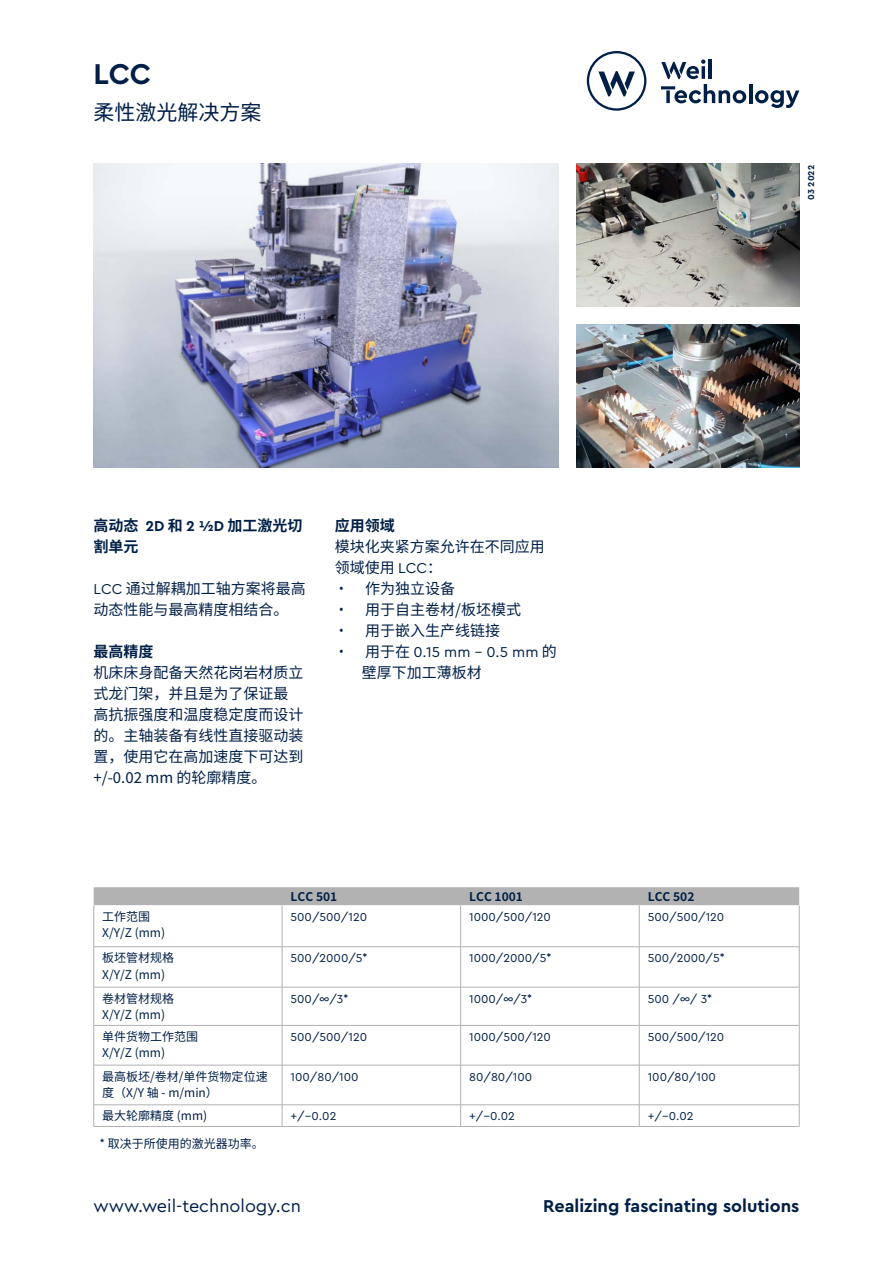
<style>
.page{position:relative;width:893px;height:1263px;background:#fff}
.page>*{position:absolute;margin:0;border:0;box-sizing:border-box;transform-origin:0 0}
.t1{font:700 30px "Cera Pro";color:#001f47}
.t2{font:21px "Noto Sans SC";color:#001f47}
.t3{font:700 18px "Cera Pro";color:#001f47}
.t4{font:18px "Cera Pro";color:#001f47}
.t5{font:15px/21px "Noto Sans SC";color:#001f47}
.t6{font:15px "Noto Sans SC";color:#001f47;scale:.88 1}
.t7{font:700 15px/21px "Noto Sans SC";color:#001f47}
.t8{font:15px "Cera Pro";color:#001f47}
.t9{font:12px "Cera Pro";color:#001f47}
.t10{font:12px/16.5px "Noto Sans SC";color:#001f47}
.t11{font:700 12px "Noto Sans SC";color:#001f47}
.t12{font:700 9px "Cera Pro";color:#001f47}
.s1{font-family:"Cera Pro"}
.s2{font-family:"Noto Sans SC"}
</style>
<div class="page">
<img style="left:576px;top:325px;width:223px;height:143px">
<img style="left:577px;top:164px;width:222px;height:143px">
<img style="left:94px;top:164px;width:464px;height:304px">
<svg style="left:661px;top:60px;width:85px;height:43px"></svg>
<hr style="left:749px;top:84px;width:3px;height:19px;background:#001f47">
<svg style="left:755px;top:90px;width:44px;height:18px"></svg>
<svg style="left:587px;top:51px;width:59px;height:60px"></svg>
<div style="left:94px;top:887px;width:705px;height:18px;background:#b3b2b2"></div>
<svg style="left:94px;top:905px;width:705px;height:221px"></svg>
<hr style="left:93px;top:905px;width:1px;height:41px;background:#b3b2b2">
<hr style="left:282px;top:905px;width:1px;height:41px;background:#b3b2b2">
<hr style="left:460px;top:905px;width:1px;height:41px;background:#b3b2b2">
<hr style="left:639px;top:905px;width:1px;height:41px;background:#b3b2b2">
<hr style="left:799px;top:905px;width:1px;height:41px;background:#b3b2b2">
<hr style="left:93px;top:947px;width:1px;height:40px;background:#b3b2b2">
<hr style="left:93px;top:987px;width:1px;height:38px;background:#b3b2b2">
<hr style="left:93px;top:1025px;width:1px;height:40px;background:#b3b2b2">
<hr style="left:93px;top:1065px;width:1px;height:39px;background:#b3b2b2">
<hr style="left:94px;top:946px;width:188px;height:1px;background:#b3b2b2">
<hr style="left:94px;top:987px;width:188px;height:1px;background:#b3b2b2">
<hr style="left:94px;top:1025px;width:188px;height:1px;background:#b3b2b2">
<hr style="left:94px;top:1065px;width:188px;height:1px;background:#b3b2b2">
<hr style="left:282px;top:947px;width:1px;height:40px;background:#b3b2b2">
<hr style="left:282px;top:987px;width:1px;height:38px;background:#b3b2b2">
<hr style="left:282px;top:1025px;width:1px;height:40px;background:#b3b2b2">
<hr style="left:282px;top:1065px;width:1px;height:39px;background:#b3b2b2">
<hr style="left:282px;top:946px;width:179px;height:1px;background:#b3b2b2">
<hr style="left:461px;top:946px;width:178px;height:1px;background:#b3b2b2">
<hr style="left:639px;top:946px;width:160px;height:1px;background:#b3b2b2">
<hr style="left:460px;top:947px;width:1px;height:40px;background:#b3b2b2">
<hr style="left:639px;top:947px;width:1px;height:40px;background:#b3b2b2">
<hr style="left:799px;top:947px;width:1px;height:40px;background:#b3b2b2">
<hr style="left:460px;top:987px;width:1px;height:38px;background:#b3b2b2">
<hr style="left:639px;top:987px;width:1px;height:38px;background:#b3b2b2">
<hr style="left:799px;top:987px;width:1px;height:38px;background:#b3b2b2">
<hr style="left:460px;top:1025px;width:1px;height:40px;background:#b3b2b2">
<hr style="left:639px;top:1025px;width:1px;height:40px;background:#b3b2b2">
<hr style="left:799px;top:1025px;width:1px;height:40px;background:#b3b2b2">
<hr style="left:460px;top:1065px;width:1px;height:39px;background:#b3b2b2">
<hr style="left:639px;top:1065px;width:1px;height:39px;background:#b3b2b2">
<hr style="left:799px;top:1065px;width:1px;height:39px;background:#b3b2b2">
<hr style="left:282px;top:987px;width:179px;height:1px;background:#b3b2b2">
<hr style="left:461px;top:987px;width:178px;height:1px;background:#b3b2b2">
<hr style="left:639px;top:987px;width:160px;height:1px;background:#b3b2b2">
<hr style="left:282px;top:1025px;width:179px;height:1px;background:#b3b2b2">
<hr style="left:461px;top:1025px;width:178px;height:1px;background:#b3b2b2">
<hr style="left:639px;top:1025px;width:160px;height:1px;background:#b3b2b2">
<hr style="left:282px;top:1065px;width:179px;height:1px;background:#b3b2b2">
<hr style="left:461px;top:1065px;width:178px;height:1px;background:#b3b2b2">
<hr style="left:639px;top:1065px;width:160px;height:1px;background:#b3b2b2">
<svg style="left:93px;top:1105px;width:1px;height:21px"></svg>
<hr style="left:94px;top:1104px;width:188px;height:1px;background:#b3b2b2">
<hr style="left:94px;top:1126px;width:188px;height:1px;background:#b3b2b2">
<svg style="left:282px;top:1105px;width:1px;height:21px"></svg>
<hr style="left:282px;top:1104px;width:179px;height:1px;background:#b3b2b2">
<hr style="left:461px;top:1104px;width:178px;height:1px;background:#b3b2b2">
<hr style="left:639px;top:1104px;width:160px;height:1px;background:#b3b2b2">
<svg style="left:460px;top:1105px;width:1px;height:21px"></svg>
<svg style="left:639px;top:1105px;width:1px;height:21px"></svg>
<svg style="left:799px;top:1105px;width:1px;height:21px"></svg>
<hr style="left:282px;top:1126px;width:179px;height:1px;background:#b3b2b2">
<hr style="left:461px;top:1126px;width:178px;height:1px;background:#b3b2b2">
<hr style="left:639px;top:1126px;width:160px;height:1px;background:#b3b2b2">
<h1 class="t1" style="left:94px;top:54px;width:59px">LCC</h1>
<h2 class="t2" style="left:94px;top:100px;width:169px">柔性激光解决方案</h2>
<p class="t12" style="left:805px;top:200px;width:36px;rotate:-90deg">03 2022</p>
<p class="t7" style="left:94px;top:515px;width:211px">高动态 <span class="s1">2D</span> 和 <span class="s1">2 ½D</span> 加工激光切割单元</p>
<p class="t5" style="left:94px;top:578px;width:214px"><span class="s1">LCC</span> 通过解耦加工轴方案将最高动态性能与最高精度相结合。</p>
<p class="t7" style="left:94px;top:641px;width:61px">最高精度</p>
<p class="t5" style="left:94px;top:662px;width:211px">机床床身配备天然花岗岩材质立式龙门架，并且是为了保证最高抗振强度和温度稳定度而设计的。主轴装备有线性直接驱动装置，使用它在高加速度下可达到+/-0.02 mm 的轮廓精度。</p>
<p class="t7" style="left:335px;top:515px;width:61px">应用领域</p>
<p class="t5" style="left:335px;top:536px;width:211px">模块化夹紧方案允许在不同应用领域使用 <span class="s1">LCC</span>：</p>
<p class="t6" style="left:335px;top:580px;width:138px">• 作为独立设备</p>
<p class="t6" style="left:335px;top:601px;width:213px">• 用于自主卷材/板坯模式</p>
<p class="t6" style="left:335px;top:622px;width:189px">• 用于嵌入生产线链接</p>
<p class="t8" style="left:335px;top:642px;width:223px"><span class="s2">• 用于在</span> 0.15 mm – 0.5 mm <span class="s2">的</span></p>
<p class="t5" style="left:362px;top:662px;width:121px">壁厚下加工薄板材</p>
<p class="t11" style="left:291px;top:890px;width:48px">LCC 501</p>
<p class="t11" style="left:469px;top:890px;width:55px">LCC 1001</p>
<p class="t11" style="left:648px;top:890px;width:48px">LCC 502</p>
<p class="t10" style="left:102px;top:908px;width:64px">工作范围<br>X/Y/Z (mm)</p>
<p class="t9" style="left:291px;top:909px;width:78px">500/500/120</p>
<p class="t9" style="left:469px;top:909px;width:83px">1000/500/120</p>
<p class="t9" style="left:648px;top:909px;width:78px">500/500/120</p>
<p class="t10" style="left:102px;top:950px;width:73px">板坯管材规格<br>X/Y/Z (mm)</p>
<p class="t9" style="left:291px;top:950px;width:78px">500/2000/5*</p>
<p class="t9" style="left:469px;top:950px;width:84px">1000/2000/5*</p>
<p class="t9" style="left:648px;top:950px;width:78px">500/2000/5*</p>
<p class="t10" style="left:102px;top:990px;width:73px">卷材管材规格<br>X/Y/Z (mm)</p>
<p class="t9" style="left:291px;top:991px;width:59px">500/∞/3*</p>
<p class="t9" style="left:469px;top:991px;width:64px">1000/∞/3*</p>
<p class="t9" style="left:648px;top:991px;width:66px">500 /∞/ 3*</p>
<p class="t10" style="left:102px;top:1028px;width:97px">单件货物工作范围<br>X/Y/Z (mm)</p>
<p class="t9" style="left:291px;top:1029px;width:78px">500/500/120</p>
<p class="t9" style="left:469px;top:1029px;width:83px">1000/500/120</p>
<p class="t9" style="left:648px;top:1029px;width:78px">500/500/120</p>
<p class="t10" style="left:102px;top:1068px;width:167px">最高板坯/卷材/单件货物定位速度（X/Y 轴 - m/min）</p>
<p class="t9" style="left:291px;top:1069px;width:70px">100/80/100</p>
<p class="t9" style="left:469px;top:1069px;width:65px">80/80/100</p>
<p class="t9" style="left:648px;top:1069px;width:70px">100/80/100</p>
<p class="t10" style="left:102px;top:1108px;width:107px">最大轮廓精度 (mm)</p>
<p class="t9" style="left:291px;top:1108px;width:47px">+/-0.02</p>
<p class="t9" style="left:469px;top:1108px;width:47px">+/-0.02</p>
<p class="t9" style="left:648px;top:1108px;width:47px">+/-0.02</p>
<p class="t10" style="left:100px;top:1135px;width:166px">* 取决于所使用的激光器功率。</p>
<h3 class="t4" style="left:94px;top:1194px;width:209px">www.weil-technology.cn</h3>
<h3 class="t3" style="left:543px;top:1194px;width:258px">Realizing fascinating solutions</h3>
</div>
